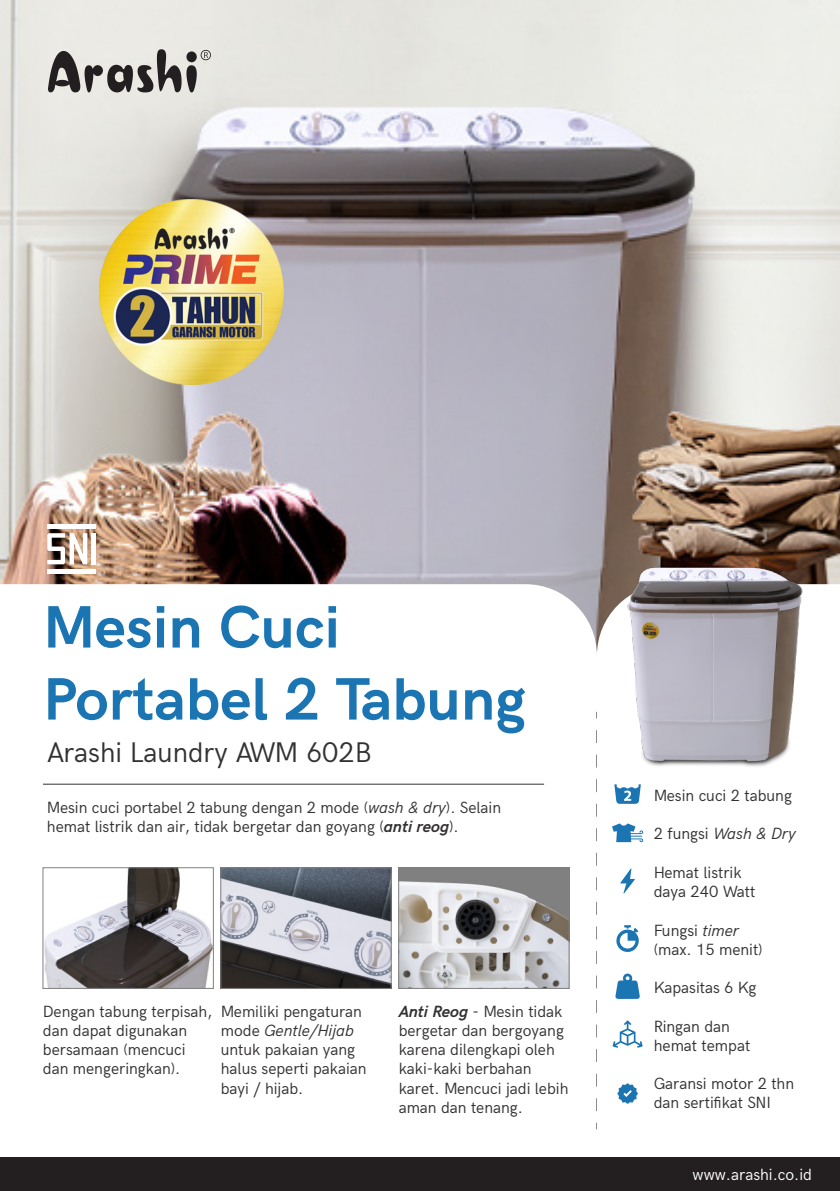
<style>
.page{position:relative;width:840px;height:1191px;background:#fff}
.page>*{position:absolute;margin:0;border:0;box-sizing:border-box;transform-origin:0 0}
.t1{font:700 60px/72px "Acari Sans";color:#1b75b3}
.t2{font:28px "Acari Sans";color:#333132}
.t3{font:16px/19.2px "Acari Sans";color:#333132}
.t4{font:16px "Acari Sans";color:#fff}
.t5{font:italic 16px "Acari Sans";color:#333132}
.s1{font-style:italic}
.s2{font-weight:700;font-style:italic}
.s3{font-style:normal}
</style>
<div class="page">
<img style="left:0;top:0;width:839px;height:584px">
<svg style="left:1px;top:584px;width:828px;height:546px"></svg>
<svg style="left:48px;top:49px;width:163px;height:44px"></svg>
<svg style="left:595px;top:730px;width:1px;height:387px"></svg>
<div style="left:0;top:1157px;width:839px;height:34px;background:#231f20"></div>
<svg style="left:615px;top:925px;width:23px;height:27px"></svg>
<svg style="left:615px;top:973px;width:24px;height:26px"></svg>
<img style="left:596px;top:536px;width:232px;height:251px">
<img style="left:99px;top:200px;width:185px;height:184px">
<hr style="left:43px;top:783px;width:500px;height:1px;background:#333132">
<svg style="left:620px;top:868px;width:14px;height:25px"></svg>
<svg style="left:617px;top:1083px;width:20px;height:20px"></svg>
<img style="left:44px;top:869px;width:168px;height:118px">
<div style="left:42px;top:867px;width:172px;height:122px;border:1px solid #808080"></div>
<img style="left:222px;top:869px;width:167px;height:118px">
<div style="left:220px;top:867px;width:171px;height:122px;border:1px solid #808080"></div>
<img style="left:400px;top:869px;width:167px;height:118px">
<div style="left:398px;top:867px;width:171px;height:122px;border:1px solid #808080"></div>
<div style="left:47px;top:524px;width:49px;height:5px;background:#fff"></div>
<hr style="left:47px;top:569px;width:49px;height:4px;background:#fff">
<hr style="left:92px;top:533px;width:4px;height:31px;background:#fff">
<svg style="left:47px;top:533px;width:40px;height:31px"></svg>
<svg style="left:612px;top:1020px;width:30px;height:27px"></svg>
<svg style="left:611px;top:823px;width:32px;height:19px"></svg>
<svg style="left:614px;top:784px;width:26px;height:20px"></svg>
<h1 class="t1" style="left:43px;top:586px;width:484px">Mesin Cuci<br>Portabel 2 Tabung</h1>
<h2 class="t2" style="left:47px;top:731px;width:326px">Arashi Laundry AWM 602B</h2>
<p class="t3" style="left:47px;top:796px;width:455px">Mesin cuci portabel 2 tabung dengan 2 mode (<span class="s1">wash &amp; dry</span>). Selain hemat listrik dan air, tidak bergetar dan goyang (<span class="s2">anti reog</span>).</p>
<p class="t3" style="left:43px;top:1000px;width:171px">Dengan tabung terpisah, dan dapat digunakan bersamaan (mencuci dan mengeringkan).</p>
<p class="t3" style="left:221px;top:1000px;width:147px">Memiliki pengaturan mode <span class="s1">Gentle/Hijab </span>untuk pakaian yang halus seperti pakaian bayi / hijab.</p>
<p class="t3" style="left:398px;top:1000px;width:171px"><span class="s2">Anti Reog</span> - Mesin tidak bergetar dan bergoyang karena dilengkapi oleh kaki-kaki berbahan karet. Mencuci jadi lebih aman dan tenang.</p>
<p class="t3" style="left:653px;top:784px;width:140px">Mesin cuci 2 tabung</p>
<p class="t5" style="left:653px;top:822px;width:143px"><span class="s3">2 fungsi</span> Wash &amp; Dry</p>
<p class="t3" style="left:653px;top:861px;width:103px">Hemat listrik daya 240 Watt</p>
<p class="t3" style="left:653px;top:919px;width:110px">Fungsi <span class="s1">timer </span>(max. 15 menit)</p>
<p class="t3" style="left:653px;top:976px;width:104px">Kapasitas 6 Kg</p>
<p class="t3" style="left:653px;top:1015px;width:98px">Ringan dan hemat tempat</p>
<p class="t3" style="left:653px;top:1072px;width:142px">Garansi motor 2 thn dan sertifikat SNI</p>
<p class="t4" style="left:692px;top:1162px;width:121px">www.arashi.co.id</p>
</div>
